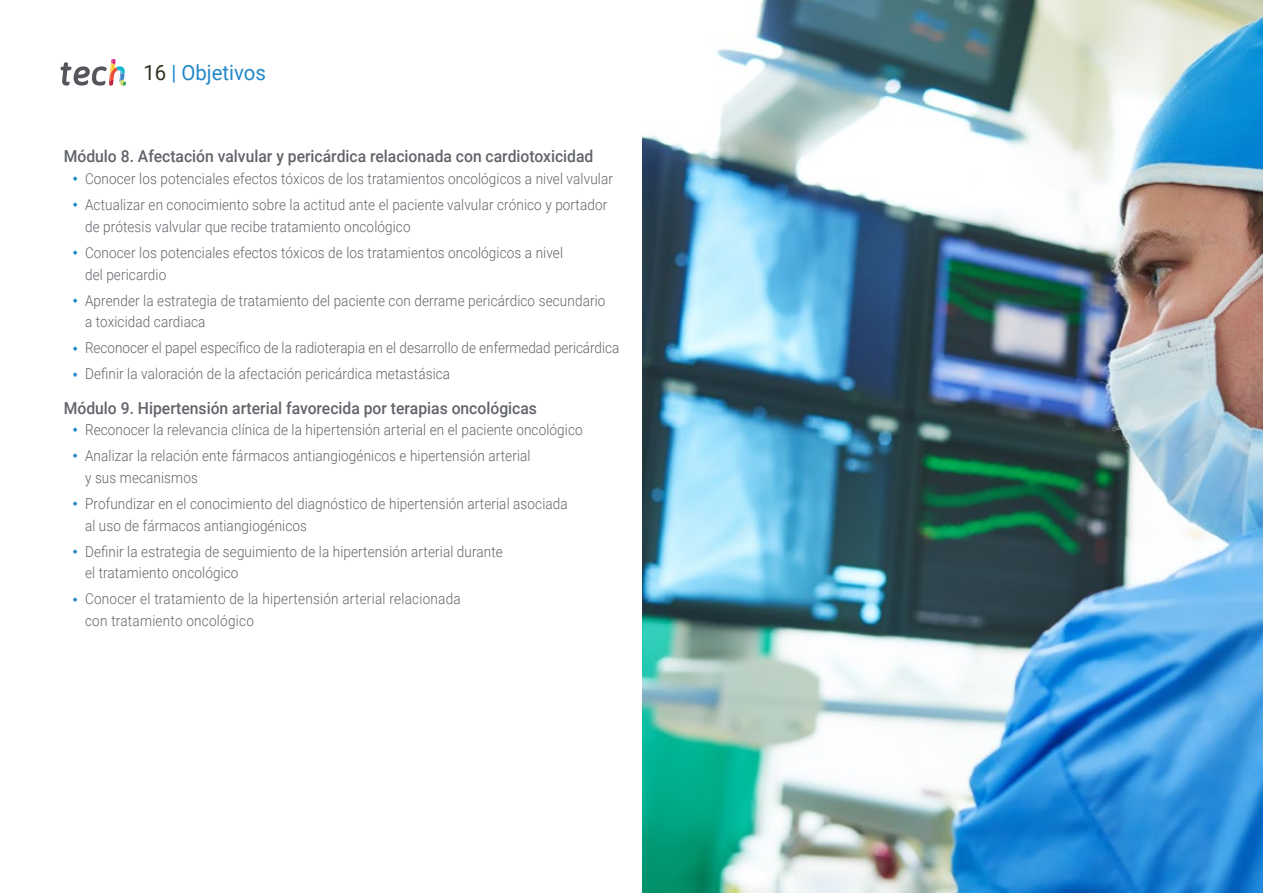
<style>
.page{position:relative;width:1263px;height:893px;background:#fff}
.page>*{position:absolute;margin:0;border:0;box-sizing:border-box;transform-origin:0 0}
.t1{font:21px "Roboto";color:#2287c9}
.t2{font:500 16.5px "Roboto";color:#61646a;scale:.95 1}
.t3{font:300 15px/26px "Roboto";letter-spacing:.01em;color:#61646a;scale:.9 1}
.s1{color:#312e20}
.s2{color:#2289cb}
.s3{color:#2488c9}
</style>
<div class="page">
<svg style="left:61px;top:59px;width:65px;height:27px"></svg>
<img style="left:642px;top:0;width:621px;height:893px">
<h1 class="t1" style="left:144px;top:57px;width:124px"><span class="s1">16</span> <span class="s2">|</span> <span class="s3">Obj</span>etivos</h1>
<p class="t2" style="left:64px;top:145px;width:559px">Módulo 8. Afectación valvular y pericárdica relacionada con cardiotoxicidad</p>
<p class="t3" style="left:85px;top:165px;width:588px">Conocer los potenciales efectos tóxicos de los tratamientos oncológicos a nivel valvular<br>Actualizar en conocimiento sobre la actitud ante el paciente valvular crónico y portador</p>
<p class="t3" style="left:85px;top:213px;width:533px">de prótesis valvular que recibe tratamiento oncológico<br>Conocer los potenciales efectos tóxicos de los tratamientos oncológicos a nivel</p>
<p class="t3" style="left:85px;top:261px;width:580px">del pericardio<br>Aprender la estrategia de tratamiento del paciente con derrame pericárdico secundario</p>
<p class="t3" style="left:85px;top:308px;width:595px">a toxicidad cardiaca<br>Reconocer el papel específico de la radioterapia en el desarrollo de enfermedad pericárdica<br>Definir la valoración de la afectación pericárdica metastásica</p>
<p class="t2" style="left:64px;top:396px;width:500px">Módulo 9. Hipertensión arterial favorecida por terapias oncológicas</p>
<p class="t3" style="left:85px;top:416px;width:554px">Reconocer la relevancia clínica de la hipertensión arterial en el paciente oncológico<br>Analizar la relación ente fármacos antiangiogénicos e hipertensión arterial</p>
<p class="t3" style="left:85px;top:464px;width:538px">y sus mecanismos<br>Profundizar en el conocimiento del diagnóstico de hipertensión arterial asociada</p>
<p class="t3" style="left:85px;top:512px;width:466px">al uso de fármacos antiangiogénicos<br>Definir la estrategia de seguimiento de la hipertensión arterial durante</p>
<p class="t3" style="left:85px;top:560px;width:419px">el tratamiento oncológico<br>Conocer el tratamiento de la hipertensión arterial relacionada</p>
<p class="t3" style="left:85px;top:607px;width:189px">con tratamiento oncológico</p>
</div>
